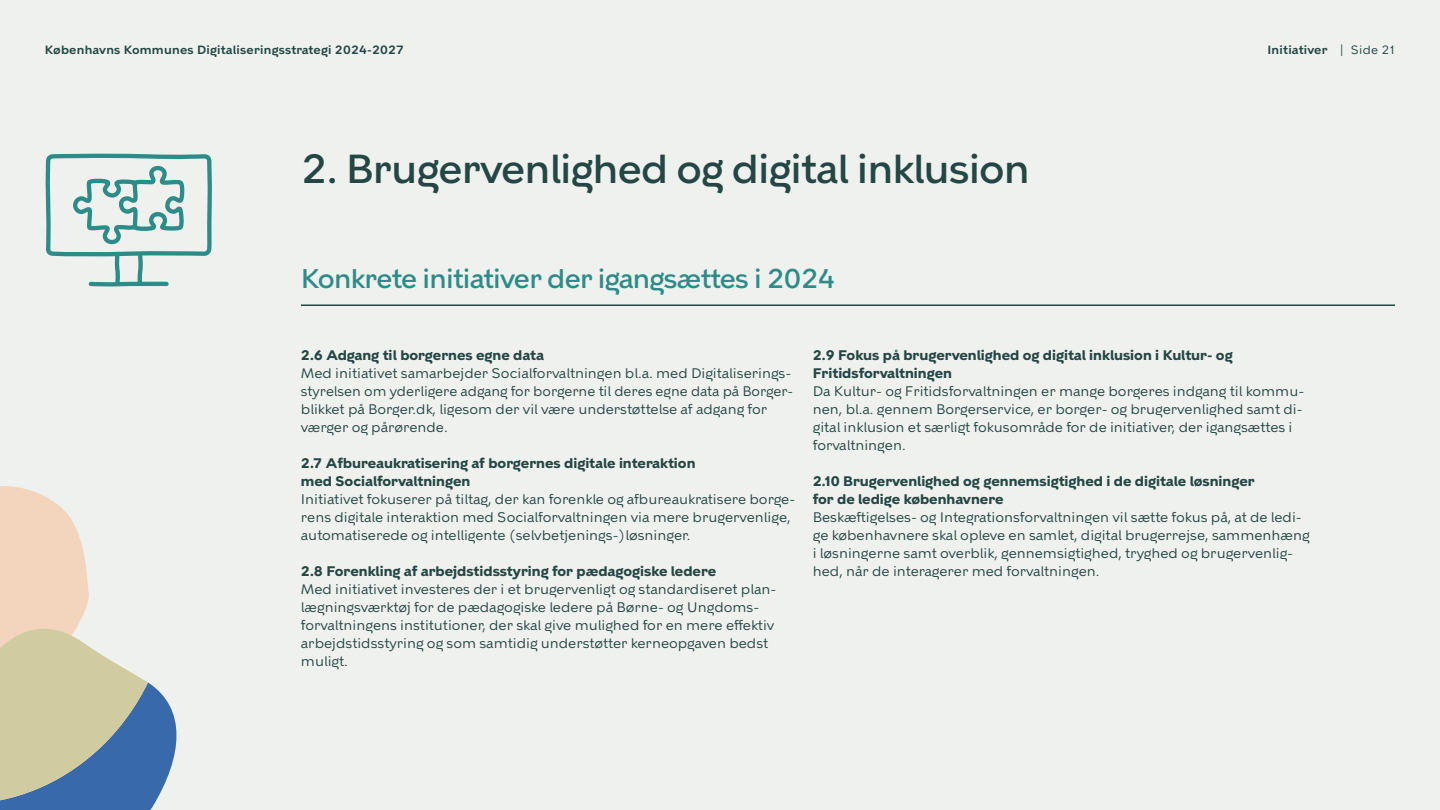
<style>
.page{position:relative;width:1440px;height:810px;background:#eff1ee}
.page>*{position:absolute;margin:0;border:0;box-sizing:border-box;transform-origin:0 0}
.t1{font:500 40.5px "KBH";letter-spacing:-.02em;color:#254744}
.t2{font:500 27px "KBH";letter-spacing:-.025em;color:#2d8c87}
.t3{font:13.88px/18px "KBH";color:#254744}
.t4{font:700 13.88px/18px "KBH";color:#254744}
.t5{font:600 12px "KBH";letter-spacing:.02em;color:#254744}
.t6{font:12px "KBH";letter-spacing:.02em;color:#254744}
</style>
<div class="page">
<svg style="left:0;top:486px;width:74px;height:324px;background:#d5c9b0"></svg>
<hr style="left:301px;top:305px;width:1094px;height:1px;background:#254744">
<svg style="left:45px;top:153px;width:167px;height:104px"></svg>
<svg style="left:74px;top:164px;width:115px;height:646px"></svg>
<p class="t5" style="left:45px;top:45px;width:361px">Københavns Kommunes Digitaliseringsstrategi 2024-2027</p>
<p class="t6" style="left:1339px;top:43px;width:57px">| Side 21</p>
<p class="t5" style="left:1267px;top:45px;width:62px">Initiativer</p>
<h1 class="t1" style="left:301px;top:152px;width:731px">2. Brugervenlighed og digital inklusion</h1>
<h2 class="t2" style="left:301px;top:267px;width:536px">Konkrete initiativer der igangsættes i 2024</h2>
<p class="t4" style="left:301px;top:347px;width:244px">2.6 Adgang til borgernes egne data</p>
<p class="t3" style="left:301px;top:364px;width:494px">Med initiativet samarbejder Socialforvaltningen bl.a. med Digitaliserings&shy;styrelsen om yderligere adgang for borgerne til deres egne data på Borger&shy;blikket på Borger.dk, ligesom der vil være understøttelse af adgang for værger og pårørende.</p>
<p class="t4" style="left:301px;top:455px;width:396px">2.7 Afbureaukratisering af borgernes digitale interaktion med Socialforvaltningen</p>
<p class="t3" style="left:301px;top:490px;width:496px">Initiativet fokuserer på tiltag, der kan forenkle og afbureaukratisere borge&shy;rens digitale interaktion med Socialforvaltningen via mere brugervenlige, automatiserede og intelligente (selvbetjenings-)løsninger.</p>
<p class="t4" style="left:301px;top:563px;width:417px">2.8 Forenkling af arbejdstidsstyring for pædagogiske ledere</p>
<p class="t3" style="left:301px;top:580px;width:477px">Med initiativet investeres der i et brugervenligt og standardiseret plan&shy;lægningsværktøj for de pædagogiske ledere på Børne- og Ungdoms&shy;forvaltningens institutioner, der skal give mulighed for en mere effektiv arbejdstidsstyring og som samtidig understøtter kerneopgaven bedst muligt.</p>
<p class="t4" style="left:813px;top:347px;width:421px">2.9 Fokus på brugervenlighed og digital inklusion i Kultur- og<br>Fritidsforvaltningen</p>
<p class="t3" style="left:813px;top:382px;width:493px">Da Kultur- og Fritidsforvaltningen er mange borgeres indgang til kommu&shy;nen, bl.a. gennem Borgerservice, er borger- og brugervenlighed samt di&shy;gital inklusion et særligt fokusområde for de initiativer, der igangsættes i forvaltningen.</p>
<p class="t4" style="left:813px;top:473px;width:443px">2.10 Brugervenlighed og gennemsigtighed i de digitale løsninger for de ledige københavnere</p>
<p class="t3" style="left:813px;top:508px;width:498px">Beskæftigelses- og Integrationsforvaltningen vil sætte fokus på, at de ledi&shy;ge københavnere skal opleve en samlet, digital brugerrejse, sammenhæng i løsningerne samt overblik, gennemsigtighed, tryghed og brugervenlig&shy;hed, når de interagerer med forvaltningen.</p>
</div>
